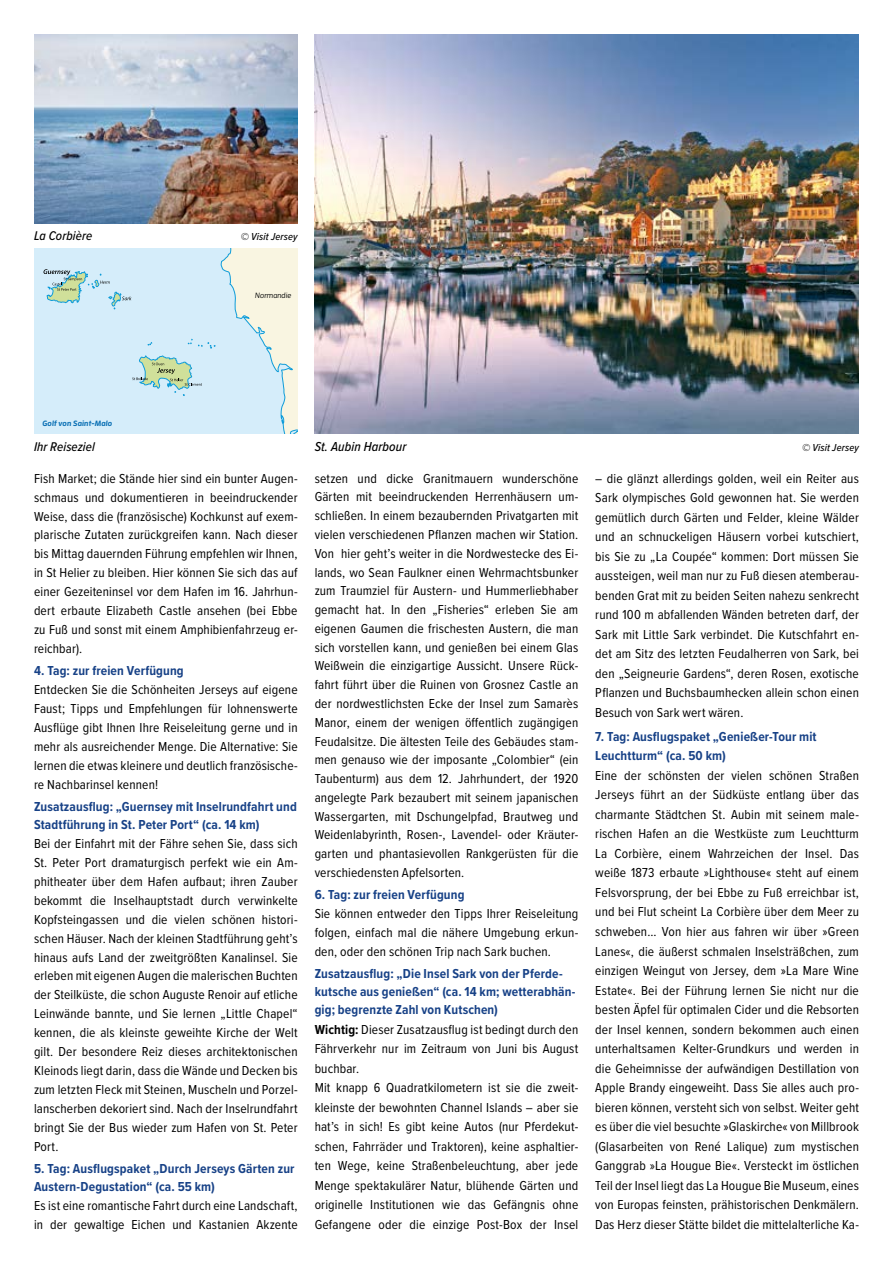
<style>
.page{position:relative;width:893px;height:1263px;background:#fff}
.page>*{position:absolute;margin:0;border:0;box-sizing:border-box;transform-origin:0 0}
.t1{font:13.5px/19.5px "Proxima Nova Cond";letter-spacing:.01em;color:#000;text-align:justify}
.t2{font:700 13.5px/18.1px "Proxima Nova Cond";letter-spacing:.01em;color:#184287}
.t3{font:italic 500 13.5px "Proxima Nova Cond";letter-spacing:.01em;color:#000}
.t4{font:italic 500 13.2px "Proxima Nova Cond";letter-spacing:.01em;color:#000}
.t5{font:italic 500 10.5px "Proxima Nova Cond";letter-spacing:.015em;color:#000}
.t6{font:italic 700 7.65px "Enzo OT";color:#0c71b5}
.t7{font:italic 500 7.65px "Enzo OT";color:#010202}
.s1{font-weight:700}
</style>
<div class="page">
<div style="left:34px;top:248px;width:264px;height:186px;background:#d5edfa"></div>
<svg style="left:43px;top:248px;width:255px;height:186px"></svg>
<img style="left:315px;top:34px;width:544px;height:400px">
<img style="left:34px;top:34px;width:264px;height:189px">
<p class="t4" style="left:34px;top:226px;width:60px">La Corbière</p>
<p class="t5" style="left:241px;top:229px;width:58px">© Visit Jersey</p>
<p class="t7" style="left:255px;top:290px;width:38px">Normandie</p>
<p class="t6" style="left:43px;top:418px;width:71px">Golf von Saint-Malo</p>
<p class="t4" style="left:34px;top:437px;width:62px">Ihr Reiseziel</p>
<p class="t1" style="left:34px;top:468px;width:265px;line-height:18.9px">Fish Market; die Stände hier sind ein bunter Augen&shy;schmaus und dokumentieren in beeindruckender Weise, dass die (französische) Kochkunst auf exem&shy;plarische Zutaten zurückgreifen kann. Nach dieser bis Mittag dauernden Führung empfehlen wir Ihnen, in St Helier zu bleiben. Hier können Sie sich das auf einer Gezeiteninsel vor dem Hafen im 16. Jahrhun&shy;dert erbaute Elizabeth Castle ansehen (bei Ebbe zu Fuß und sonst mit einem Amphibienfahrzeug er&shy;reichbar).</p>
<p class="t2" style="left:34px;top:661px;width:151px">4. Tag: zur freien Verfügung</p>
<p class="t1" style="left:34px;top:680px;width:265px;line-height:18.9px">Entdecken Sie die Schönheiten Jerseys auf eigene Faust; Tipps und Empfehlungen für lohnenswerte Ausflüge gibt Ihnen Ihre Reiseleitung gerne und in mehr als ausreichender Menge. Die Alternative: Sie lernen die etwas kleinere und deutlich französische&shy;re Nachbarinsel kennen!</p>
<p class="t2" style="left:34px;top:797px;width:264px">Zusatzausflug: „Guernsey mit Inselrundfahrt und<br>Stadtführung in St. Peter Port“ (ca. 14 km)</p>
<p class="t1" style="left:34px;top:834px;width:265px;line-height:18.9px">Bei der Einfahrt mit der Fähre sehen Sie, dass sich St. Peter Port dramaturgisch perfekt wie ein Am&shy;phitheater über dem Hafen aufbaut; ihren Zauber bekommt die Inselhauptstadt durch verwinkelte Kopfsteingassen und die vielen schönen histori&shy;schen Häuser. Nach der kleinen Stadtführung geht’s hinaus aufs Land der zweitgrößten Kanalinsel. Sie erleben mit eigenen Augen die malerischen Buchten der Steilküste, die schon Auguste Renoir auf etliche Leinwände bannte, und Sie lernen „Little Chapel“ kennen, die als kleinste geweihte Kirche der Welt gilt. Der besondere Reiz dieses architektonischen Kleinods liegt darin, dass die Wände und Decken bis zum letzten Fleck mit Steinen, Muscheln und Porzel&shy;lanscherben dekoriert sind. Nach der Inselrundfahrt bringt Sie der Bus wieder zum Hafen von St. Peter Port.</p>
<p class="t2" style="left:34px;top:1159px;width:262px">5. Tag: Ausflugspaket „Durch Jerseys Gärten zur<br>Austern-Degustation“ (ca. 55 km)</p>
<p class="t1" style="left:34px;top:1195px;width:265px;line-height:18.9px">Es ist eine romantische Fahrt durch eine Landschaft, in der gewaltige Eichen und Kastanien Akzente</p>
<p class="t3" style="left:315px;top:436px;width:93px">St. Aubin Harbour</p>
<p class="t5" style="left:802px;top:439px;width:58px">© Visit Jersey</p>
<p class="t1" style="left:315px;top:468px;width:265px;line-height:18.8px">setzen und dicke Granitmauern wunderschöne Gärten mit beeindruckenden Herrenhäusern um&shy;schließen. In einem bezaubernden Privatgarten mit vielen verschiedenen Pflanzen machen wir Station.<br>Von hier geht’s weiter in die Nordwestecke des Ei&shy;lands, wo Sean Faulkner einen Wehrmachtsbunker zum Traumziel für Austern- und Hummerliebhaber gemacht hat. In den „Fisheries“ erleben Sie am eigenen Gaumen die frischesten Austern, die man sich vorstellen kann, und genießen bei einem Glas Weißwein die einzigartige Aussicht. Unsere Rück&shy;fahrt führt über die Ruinen von Grosnez Castle an der nordwestlichsten Ecke der Insel zum Samarès Manor, einem der wenigen öffentlich zugängigen Feudalsitze. Die ältesten Teile des Gebäudes stam&shy;men genauso wie der imposante „Colombier“ (ein Taubenturm) aus dem 12. Jahrhundert, der 1920 angelegte Park bezaubert mit seinem japanischen Wassergarten, mit Dschungelpfad, Brautweg und Weidenlabyrinth, Rosen-, Lavendel- oder Kräuter&shy;garten und phantasievollen Rankgerüsten für die verschiedensten Apfelsorten.</p>
<p class="t2" style="left:315px;top:885px;width:151px">6. Tag: zur freien Verfügung</p>
<p class="t1" style="left:315px;top:904px;width:265px;line-height:18.8px">Sie können entweder den Tipps Ihrer Reiseleitung folgen, einfach mal die nähere Umgebung erkun&shy;den, oder den schönen Trip nach Sark buchen.</p>
<p class="t2" style="left:315px;top:964px;width:262px">Zusatzausflug: „Die Insel Sark von der Pferde&shy;kutsche aus genießen“ (ca. 14 km; wetterabhän&shy;gig; begrenzte Zahl von Kutschen)</p>
<p class="t1" style="left:315px;top:1019px;width:265px;text-align:left"><span class="s1">Wichtig:</span> Dieser Zusatzausflug ist bedingt durch den Fährverkehr nur im Zeitraum von Juni bis August buchbar.<br>Mit knapp 6 Quadratkilometern ist sie die zweit&shy;kleinste der bewohnten Channel Islands – aber sie hat’s in sich! Es gibt keine Autos (nur Pferdekut&shy;schen, Fahrräder und Traktoren), keine asphaltier&shy;ten Wege, keine Straßenbeleuchtung, aber jede Menge spektakulärer Natur, blühende Gärten und originelle Institutionen wie das Gefängnis ohne Gefangene oder die einzige Post-Box der Insel</p>
<p class="t1" style="left:595px;top:468px;width:265px">– die glänzt allerdings golden, weil ein Reiter aus Sark olympisches Gold gewonnen hat. Sie werden gemütlich durch Gärten und Felder, kleine Wälder und an schnuckeligen Häusern vorbei kutschiert, bis Sie zu „La Coupée“ kommen: Dort müssen Sie aussteigen, weil man nur zu Fuß diesen atemberau&shy;benden Grat mit zu beiden Seiten nahezu senkrecht rund 100 m abfallenden Wänden betreten darf, der Sark mit Little Sark verbindet. Die Kutschfahrt en&shy;det am Sitz des letzten Feudalherren von Sark, bei den „Seigneurie Gardens“, deren Rosen, exotische Pflanzen und Buchsbaumhecken allein schon einen Besuch von Sark wert wären.</p>
<p class="t2" style="left:595px;top:726px;width:223px;line-height:19.5px">7. Tag: Ausflugspaket „Genießer-Tour mit<br>Leuchtturm“ (ca. 50 km)</p>
<p class="t1" style="left:595px;top:765px;width:265px">Eine der schönsten der vielen schönen Straßen Jerseys führt an der Südküste entlang über das charmante Städtchen St. Aubin mit seinem male&shy;rischen Hafen an die Westküste zum Leuchtturm La Corbière, einem Wahrzeichen der Insel. Das weiße 1873 erbaute »Lighthouse« steht auf einem Felsvorsprung, der bei Ebbe zu Fuß erreichbar ist, und bei Flut scheint La Corbière über dem Meer zu schweben... Von hier aus fahren wir über »Green Lanes«, die äußerst schmalen Inselsträßchen, zum einzigen Weingut von Jersey, dem »La Mare Wine Estate«. Bei der Führung lernen Sie nicht nur die besten Äpfel für optimalen Cider und die Rebsorten der Insel kennen, sondern bekommen auch einen unterhaltsamen Kelter-Grundkurs und werden in die Geheimnisse der aufwändigen Destillation von Apple Brandy eingeweiht. Dass Sie alles auch pro&shy;bieren können, versteht sich von selbst. Weiter geht es über die viel besuchte »Glaskirche« von Millbrook (Glasarbeiten von René Lalique) zum mystischen Ganggrab »La Hougue Bie«. Versteckt im östlichen Teil der Insel liegt das La Hougue Bie Museum, eines von Europas feinsten, prähistorischen Denkmälern.<br>Das Herz dieser Stätte bildet die mittelalterliche Ka-</p>
</div>
